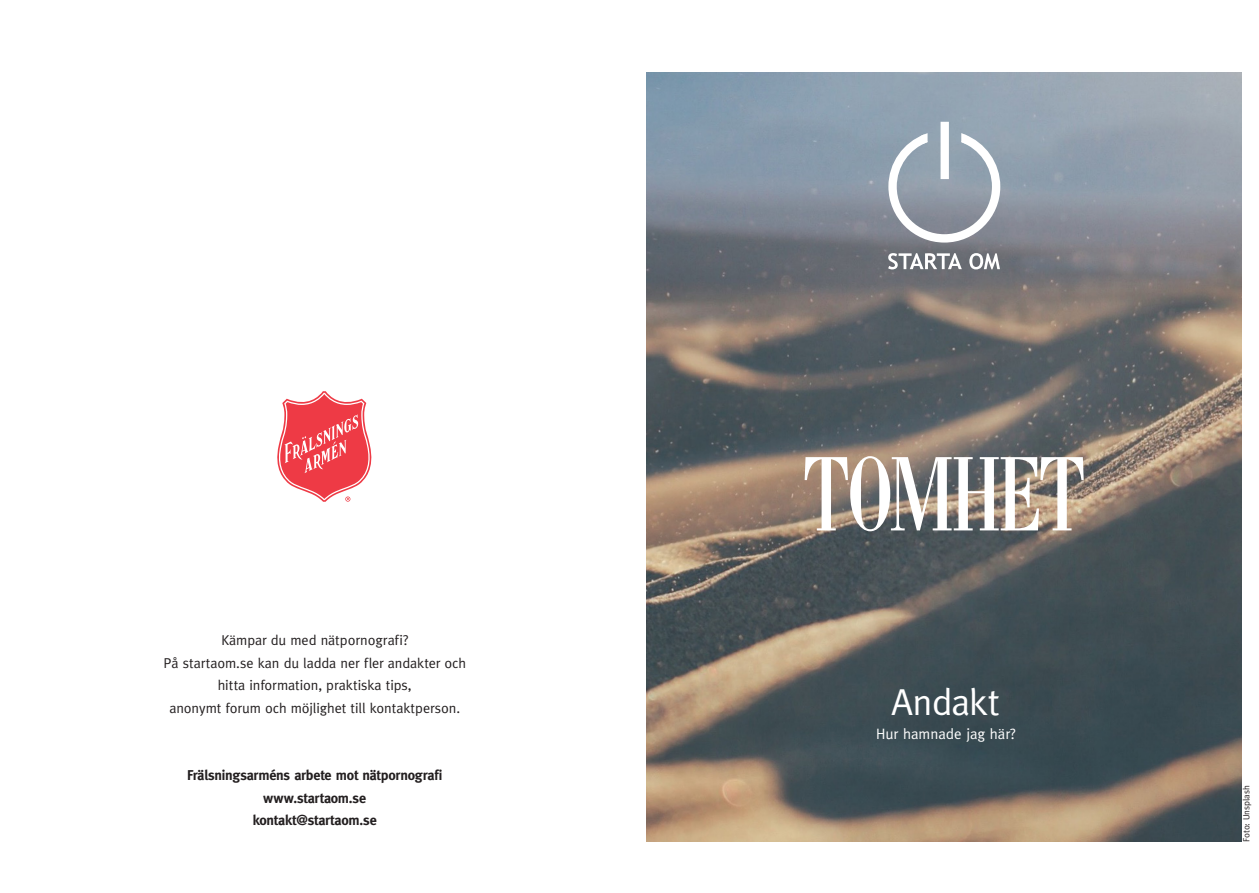
<style>
.page{position:relative;width:1259px;height:893px;background:#fff}
.page>*{position:absolute;margin:0;border:0;box-sizing:border-box;transform-origin:0 0}
.t1{font:108.45px "Salvation Bodoni";letter-spacing:-.01em;color:#fff}
.t2{font:37.5px "Salvation Meta";letter-spacing:-.025em;color:#fff}
.t3{font:15px "Salvation Meta";letter-spacing:-.005em;color:#fff}
.t4{font:14.25px "Salvation Meta";letter-spacing:-.005em;color:#231f20}
.t5{font:700 14.25px "Salvation Meta";letter-spacing:-.015em;color:#231f20}
.t6{font:9px "Salvation Meta";letter-spacing:-.005em;color:#231f20}
</style>
<div class="page">
<svg style="left:277px;top:391px;width:94px;height:111px"></svg>
<img style="left:646px;top:72px;width:596px;height:770px">
<svg style="left:884px;top:127px;width:120px;height:120px"></svg>
<div style="left:940px;top:122px;width:9px;height:57px;background:#fff"></div>
<svg style="left:888px;top:253px;width:112px;height:16px"></svg>
<p class="t4" style="left:221px;top:632px;width:188px">Kämpar du med nätpornografi?</p>
<p class="t4" style="left:163px;top:654px;width:304px">På startaom.se kan du ladda ner fler andakter och</p>
<p class="t4" style="left:218px;top:677px;width:195px">hitta information, praktiska tips,</p>
<p class="t4" style="left:169px;top:699px;width:292px">anonymt forum och möjlighet till kontaktperson.</p>
<p class="t5" style="left:187px;top:767px;width:257px">Frälsningsarméns arbete mot nätpornografi</p>
<p class="t5" style="left:263px;top:789px;width:104px">www.startaom.se</p>
<p class="t5" style="left:253px;top:812px;width:126px">kontakt@startaom.se</p>
<p class="t1" style="left:803px;top:438px;width:283px">TOMHET</p>
<p class="t2" style="left:891px;top:680px;width:110px">Andakt</p>
<p class="t3" style="left:876px;top:725px;width:141px">Hur hamnade jag här?</p>
<p class="t6" style="left:1241px;top:842px;width:58px;rotate:-90deg">Foto: Unsplash</p>
</div>
